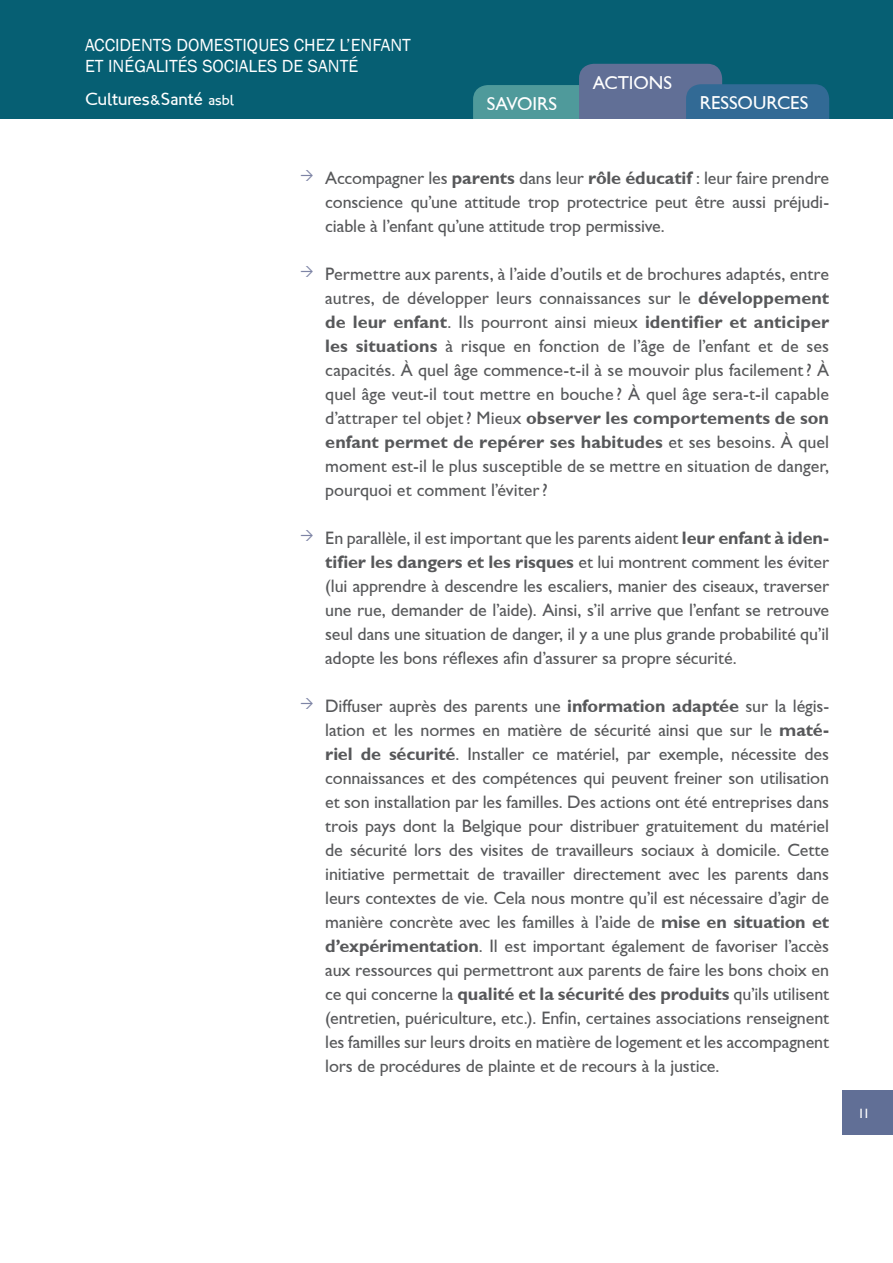
<style>
.page{position:relative;width:893px;height:1263px;background:#fff}
.page>*{position:absolute;margin:0;border:0;box-sizing:border-box;transform-origin:0 0}
.t1{font:18.75px "Gill Sans";color:#fff}
.t2{font:18px/24px "Gill Sans";letter-spacing:-.005em;color:#57585a;text-align:justify}
.t3{font:18px "Franklin Gothic";color:#fff}
.t4{font:18px "London Between";color:#fff}
.t5{font:13.5px "Gill Sans";color:#fff}
.s1{font-size:15px}
.s2{font-weight:700}
</style>
<div class="page">
<div style="left:0;top:0;width:893px;height:119px;background:#065f73"></div>
<div style="left:473px;top:85px;width:143px;height:54px;background:#4f9a9b;border-radius:15px"></div>
<div style="left:579px;top:64px;width:143px;height:85px;background:#616f96;border-radius:15px"></div>
<div style="left:686px;top:84px;width:143px;height:65px;background:#326a95;border-radius:15px"></div>
<div style="left:0;top:119px;width:893px;height:41px;background:#fff"></div>
<div style="left:843px;top:1090px;width:50px;height:44px;background:#616f96"></div>
<p class="t3" style="left:85px;top:33px;width:41px">ACCIDENTS</p>
<p class="t3" style="left:176px;top:33px;width:11px">DOMESTI</p>
<p class="t3" style="left:247px;top:33px;width:23px">QUES</p>
<p class="t3" style="left:294px;top:33px;width:107px">CHEZ L’EN FANT</p>
<p class="t3" style="left:85px;top:55px;width:80px">ET INÉGALITÉS</p>
<p class="t3" style="left:202px;top:55px;width:57px">SOCIALES</p>
<p class="t3" style="left:282px;top:55px;width:78px">DE SANTé</p>
<p class="t4" style="left:85px;top:88px;width:150px">Cultures<span class="s1">&amp;</span>Santé <span class="s1">asbl</span></p>
<p class="t1" style="left:487px;top:93px;width:72px">SAVOIRS</p>
<p class="t1" style="left:593px;top:72px;width:48px">actions</p>
<p class="t1" style="left:700px;top:92px;width:109px">resso urces</p>
<p class="t2" style="left:325px;top:166px;width:505px">Accompagner les <span class="s2">parents</span> dans leur <span class="s2">rôle éducatif</span> : leur faire prendre conscience qu’une attitude trop protectrice peut être aussi préjudi&shy;ciable à l’enfant qu’une attitude trop permissive.</p>
<p class="t2" style="left:325px;top:262px;width:505px">Permettre aux parents, à l’aide d’outils et de brochures adaptés, entre autres, de développer leurs connaissances sur le <span class="s2">développement de leur enfant</span>. Ils pourront ainsi mieux <span class="s2">identifier et anticiper les situations</span> à risque en fonction de l’âge de l’enfant et de ses capacités. À quel âge commence-t-il à se mouvoir plus facilement? À quel âge veut-il tout mettre en bouche ? À quel âge sera-t-il capable d’attraper tel objet? Mieux <span class="s2">observer les comportements de son enfant permet de repérer ses habitudes</span> et ses besoins. À quel moment est-il le plus susceptible de se mettre en situation de danger, pourquoi et comment l’éviter?</p>
<p class="t2" style="left:325px;top:526px;width:505px">En parallèle, il est important que les parents aident <span class="s2">leur enfant à iden&shy;tifier les dangers et les risques</span> et lui montrent comment les éviter (lui apprendre à descendre les escaliers, manier des ciseaux, traverser une rue, demander de l’aide). Ainsi, s’il arrive que l’enfant se retrouve seul dans une situation de danger, il y a une plus grande probabilité qu’il adopte les bons réflexes afin d’assurer sa propre sécurité.</p>
<p class="t2" style="left:325px;top:694px;width:505px">Diffuser auprès des parents une <span class="s2">information adaptée</span> sur la légis&shy;lation et les normes en matière de sécurité ainsi que sur le <span class="s2">maté&shy;riel de sécurité</span>. Installer ce matériel, par exemple, nécessite des connaissances et des compétences qui peuvent freiner son utilisation et son installation par les familles. Des actions ont été entreprises dans trois pays dont la Belgique pour distribuer gratuitement du matériel de sécurité lors des visites de travailleurs sociaux à domicile. Cette initiative permettait de travailler directement avec les parents dans leurs contextes de vie. Cela nous montre qu’il est nécessaire d’agir de manière concrète avec les familles à l’aide de <span class="s2">mise en situation et d’expérimentation</span>. Il est important également de favoriser l’accès aux ressources qui permettront aux parents de faire les bons choix en ce qui concerne la <span class="s2">qualité et la sécurité des produits</span> qu’ils utilisent (entretien, puériculture, etc.). Enfin, certaines associations renseignent les familles sur leurs droits en matière de logement et les accompagnent lors de procédures de plainte et de recours à la justice.</p>
<p class="t5" style="left:858px;top:1105px;width:14px">11</p>
</div>
